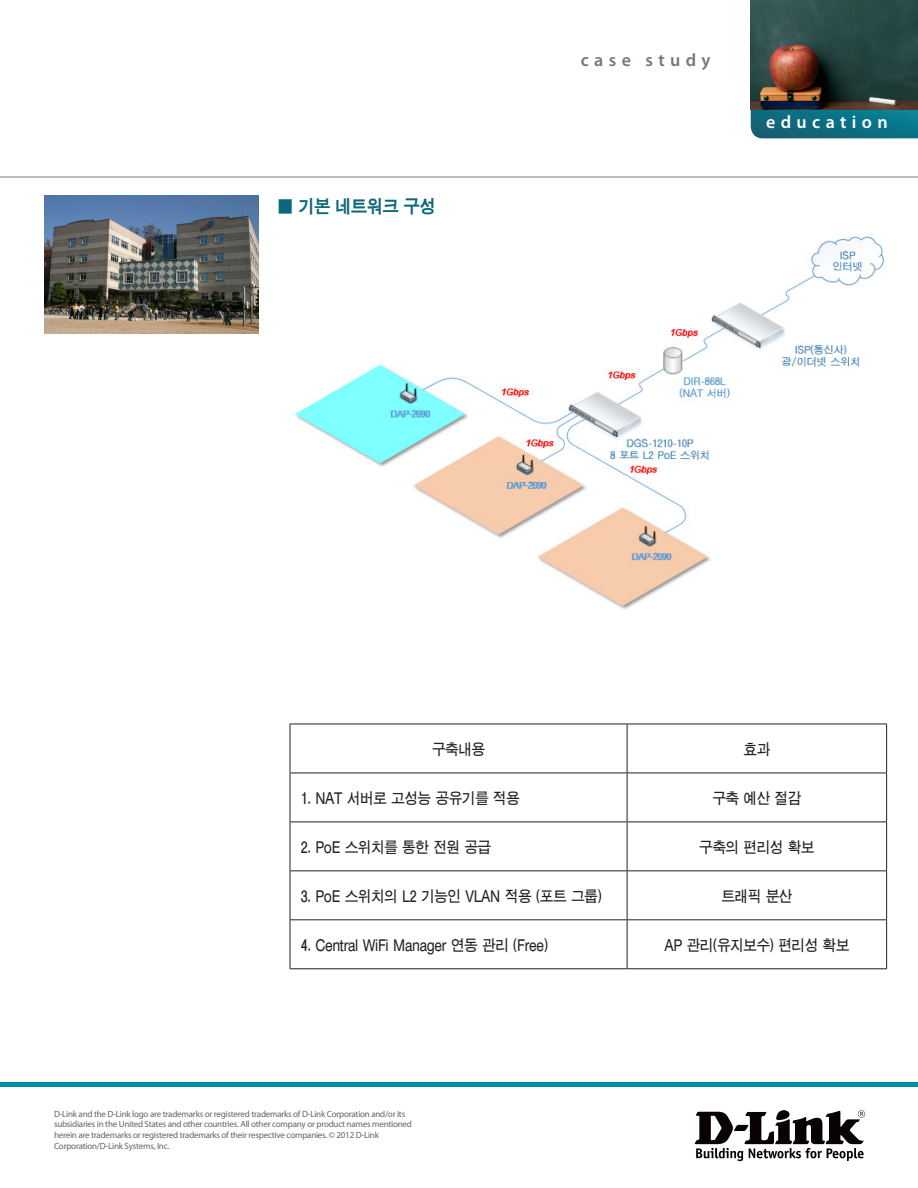
<style>
.page{position:relative;width:918px;height:1188px;background:#fff}
.page>*{position:absolute;margin:0;border:0;box-sizing:border-box;transform-origin:0 0}
.t1{font:600 18px "Myriad Pro";letter-spacing:.3em;color:#74787d}
.t2{font:600 18px "Myriad Pro";letter-spacing:.3em;color:#fff}
.t3{font:18px "D Xgo 60 KS Cpc EUC H";letter-spacing:-.025em;color:#0d687a;scale:.9 1}
.t4{font:15px "D Xgo 40 KS Cpc EUC H";letter-spacing:-.025em;color:#231f20;scale:.9 1}
.t5{font:9px/10.8px "Myriad Pro";letter-spacing:-.025em;color:#636366}
</style>
<div class="page">
<hr style="left:0;top:177px;width:918px;height:1px;background:#74787d">
<svg style="left:751px;top:109px;width:167px;height:29px;background:#106d7f"></svg>
<img style="left:751px;top:0;width:167px;height:109px">
<hr style="left:290px;top:724px;width:337px;height:1px;background:#231f20">
<hr style="left:290px;top:724px;width:1px;height:49px;background:#231f20">
<hr style="left:627px;top:724px;width:260px;height:1px;background:#231f20">
<hr style="left:627px;top:724px;width:1px;height:49px;background:#231f20">
<hr style="left:886px;top:724px;width:1px;height:49px;background:#231f20">
<hr style="left:290px;top:773px;width:337px;height:1px;background:#231f20">
<hr style="left:290px;top:773px;width:1px;height:49px;background:#231f20">
<hr style="left:627px;top:773px;width:260px;height:1px;background:#231f20">
<hr style="left:627px;top:773px;width:1px;height:49px;background:#231f20">
<hr style="left:886px;top:773px;width:1px;height:49px;background:#231f20">
<hr style="left:290px;top:822px;width:337px;height:1px;background:#231f20">
<hr style="left:290px;top:822px;width:1px;height:48px;background:#231f20">
<hr style="left:627px;top:822px;width:260px;height:1px;background:#231f20">
<hr style="left:627px;top:822px;width:1px;height:48px;background:#231f20">
<hr style="left:886px;top:822px;width:1px;height:48px;background:#231f20">
<hr style="left:290px;top:870px;width:337px;height:1px;background:#231f20">
<hr style="left:290px;top:871px;width:1px;height:48px;background:#231f20">
<hr style="left:627px;top:870px;width:260px;height:1px;background:#231f20">
<hr style="left:627px;top:871px;width:1px;height:48px;background:#231f20">
<hr style="left:886px;top:871px;width:1px;height:48px;background:#231f20">
<hr style="left:290px;top:919px;width:337px;height:1px;background:#231f20">
<hr style="left:290px;top:920px;width:1px;height:48px;background:#231f20">
<hr style="left:627px;top:919px;width:260px;height:1px;background:#231f20">
<hr style="left:627px;top:920px;width:1px;height:48px;background:#231f20">
<hr style="left:886px;top:920px;width:1px;height:48px;background:#231f20">
<hr style="left:290px;top:968px;width:337px;height:1px;background:#231f20">
<hr style="left:627px;top:968px;width:260px;height:1px;background:#231f20">
<img style="left:294px;top:236px;width:590px;height:374px">
<svg style="left:695px;top:1110px;width:170px;height:51px"></svg>
<hr style="left:0;top:1083px;width:918px;height:4px;background:#008da8">
<img style="left:44px;top:195px;width:214px;height:138px">
<p class="t3" style="left:277px;top:197px;width:177px">■ 기본 네트워크 구성</p>
<p class="t1" style="left:581px;top:48px;width:131px">case study</p>
<p class="t2" style="left:766px;top:111px;width:123px">education</p>
<p class="t4" style="left:432px;top:742px;width:60px">구축내용</p>
<p class="t4" style="left:744px;top:742px;width:31px">효과</p>
<p class="t4" style="left:301px;top:790px;width:245px">1. NAT 서버로 고성능 공유기를 적용</p>
<p class="t4" style="left:712px;top:790px;width:100px">구축 예산 절감</p>
<p class="t4" style="left:301px;top:839px;width:213px">2. PoE 스위치를 통한 전원 공급</p>
<p class="t4" style="left:699px;top:839px;width:130px">구축의 편리성 확보</p>
<p class="t4" style="left:301px;top:888px;width:336px">3. PoE 스위치의 L2 기능인 VLAN 적용 (포트 그룹)</p>
<p class="t4" style="left:721px;top:888px;width:80px">트래픽 분산</p>
<p class="t4" style="left:301px;top:937px;width:276px">4. Central WiFi Manager 연동 관리 (Free)</p>
<p class="t4" style="left:664px;top:937px;width:207px">AP 관리(유지보수) 편리성 확보</p>
<p class="t5" style="left:54px;top:1108px;width:359px">D-Link and the D-Link logo are trademarks or registered trademarks of D-Link Corporation and/or its subsidiaries in the United States and other countries. All other company or product names mentioned herein are trademarks or registered trademarks of their respective companies. © 2012 D-Link Corporation/D-Link Systems, Inc.</p>
</div>
